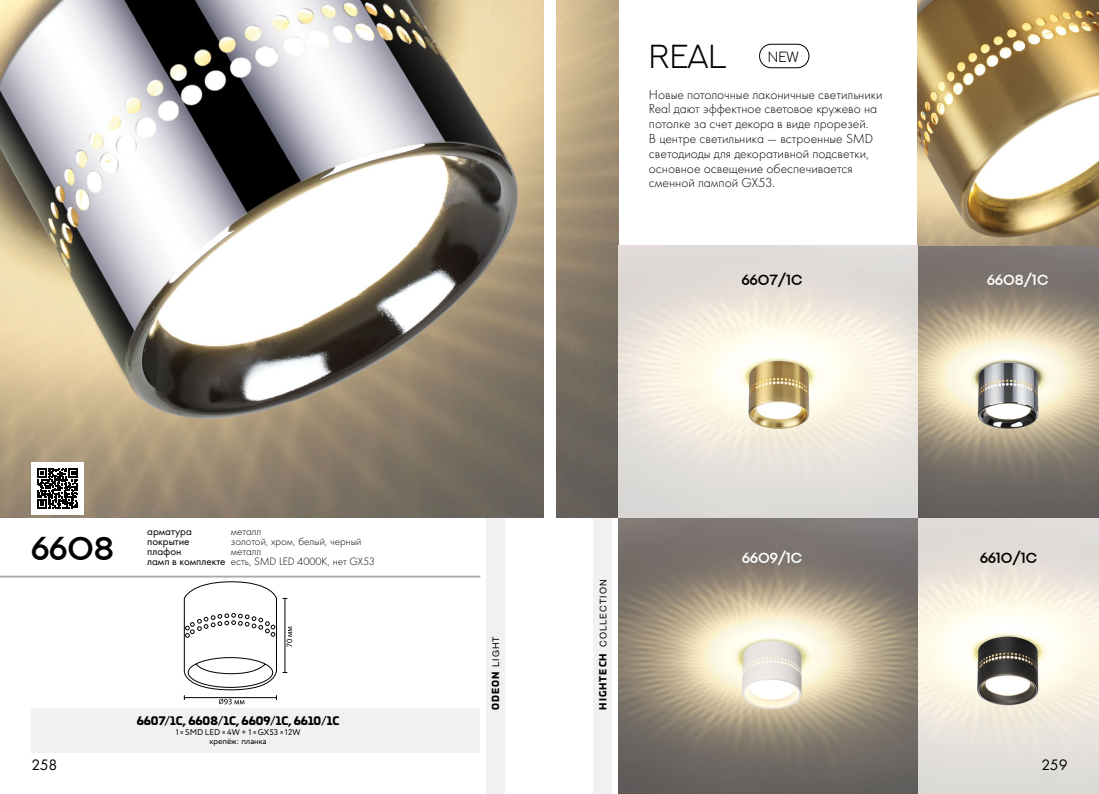
<style>
.page{position:relative;width:1099px;height:794px;background:#fff}
.page>*{position:absolute;margin:0;border:0;box-sizing:border-box;transform-origin:0 0}
.Head_09_Black_Цифра{font:600 33.25px "NEXTART";color:#000}
.Head_09_Black{font:300 33.25px "NEXTART";color:#000}
.t1{font:15.62px "Futura PT";letter-spacing:-.02em;color:#000}
.артикул_black_S{font:600 14.75px "NEXTART";color:#000}
.артикул_white_S{font:600 14.75px "NEXTART";color:#fff}
.t2{font:300 14.75px "NEXTART";color:#000}
.Body_text_black{font:300 13.62px/14.8px "Futura PT";color:#000}
.Инф_блок_2_black{font:300 11.12px "Futura PT";color:#000}
.ar_param{font:900 11.12px "Univia Pro";color:#000}
.Инф_блок_2_black-2{font:11.12px "Futura PT";color:#000}
.KT_collection{font:9.25px "Helvetica Neue Cyr";letter-spacing:.115em;color:#000}
.t3{font:900 9.25px "Univia Pro";letter-spacing:.11em;color:#000}
.Parametry{font:8.25px "Circe";color:#000}
.s1{font-weight:400}
.s2{font-family:"Helvetica Neue Cyr";font-weight:400}
.s3{font-family:"Univia Pro";font-weight:900}
</style>
<div class="page">
<div style="left:31px;top:708px;width:449px;height:45px;background:#f1f1f2"></div>
<div style="left:486px;top:517px;width:19px;height:277px;background:#f1f1f2"></div>
<div style="left:593px;top:517px;width:19px;height:277px;background:#f1f1f2"></div>
<img style="left:0;top:0;width:618px;height:517px">
<img style="left:917px;top:0;width:181px;height:794px">
<div style="left:759px;top:44px;width:50px;height:24px;border:1px solid #000;border-radius:12px"></div>
<img style="left:618px;top:245px;width:299px;height:549px">
<svg style="left:286px;top:626px;width:6px;height:21px"></svg>
<hr style="left:284px;top:598px;width:1px;height:74px;background:#000">
<svg style="left:184px;top:581px;width:93px;height:123px"></svg>
<hr style="left:184px;top:697px;width:92px;height:1px;background:#000">
<hr style="left:0;top:575px;width:480px;height:2px;background:#a7a9ac">
<div style="left:544px;top:0;width:11px;height:794px;background:#fff"></div>
<div style="left:31px;top:462px;width:53px;height:52px;background:#fff"></div>
<svg style="left:37px;top:468px;width:41px;height:41px"></svg>
<p class="Head_09_Black_Цифра" style="left:31px;top:529px;width:84px">6608</p>
<p class="Инф_блок_2_black-2" style="left:147px;top:524px;width:46px">арматура</p>
<p class="Инф_блок_2_black" style="left:231px;top:525px;width:32px">металл</p>
<p class="Инф_блок_2_black-2" style="left:147px;top:535px;width:44px">покрытие</p>
<p class="Инф_блок_2_black" style="left:231px;top:535px;width:132px">золотой, хром, белый, черный</p>
<p class="Инф_блок_2_black-2" style="left:147px;top:545px;width:36px">плафон</p>
<p class="Инф_блок_2_black" style="left:231px;top:545px;width:32px">металл</p>
<p class="Инф_блок_2_black" style="left:147px;top:555px;width:229px"><span class="s1">ламп в комплекте</span> есть, SMD LED 4000K, нет GX53</p>
<p class="ar_param" style="left:137px;top:711px;width:204px">6607/1C, 6608/1C, 6609/1C, 6610/1C</p>
<p class="Parametry" style="left:176px;top:727px;width:126px">1 <sup>х</sup> SMD LED <sup>х</sup> 4W + 1 <sup>х</sup> GX53 <sup>х</sup> 12W</p>
<p class="Parametry" style="left:209px;top:735px;width:59px">крепёж: планка</p>
<p class="Head_09_Black" style="left:649px;top:39px;width:78px">Real</p>
<p class="t2" style="left:768px;top:49px;width:33px">NEW</p>
<p class="Body_text_black" style="left:649px;top:87px;width:235px">Новые потолочные лаконичные светильники Real дают эффектное световое кружево на потолке за счет декора в виде прорезей.<br>В центре светильника — встроенные SMD светодиоды для декоративной подсветки, основное освещение обеспечивается сменной лампой GX53.</p>
<p class="артикул_black_S" style="left:741px;top:271px;width:62px">6607/1C</p>
<p class="артикул_white_S" style="left:987px;top:271px;width:63px">6608/1C</p>
<p class="t3" style="left:488px;top:709px;width:75px;rotate:-90deg">ODEON <span class="s2">LIGHT</span></p>
<p class="KT_collection" style="left:598px;top:709px;width:131px;rotate:-90deg"><span class="s3">HIGHTECH</span> COLLECTION</p>
<p class="артикул_white_S" style="left:742px;top:550px;width:62px">6609/1C</p>
<p class="артикул_black_S" style="left:980px;top:550px;width:58px">6610/1C</p>
<p class="t1" style="left:31px;top:755px;width:28px">258</p>
<p class="t1" style="left:1041px;top:755px;width:28px">259</p>
</div>
